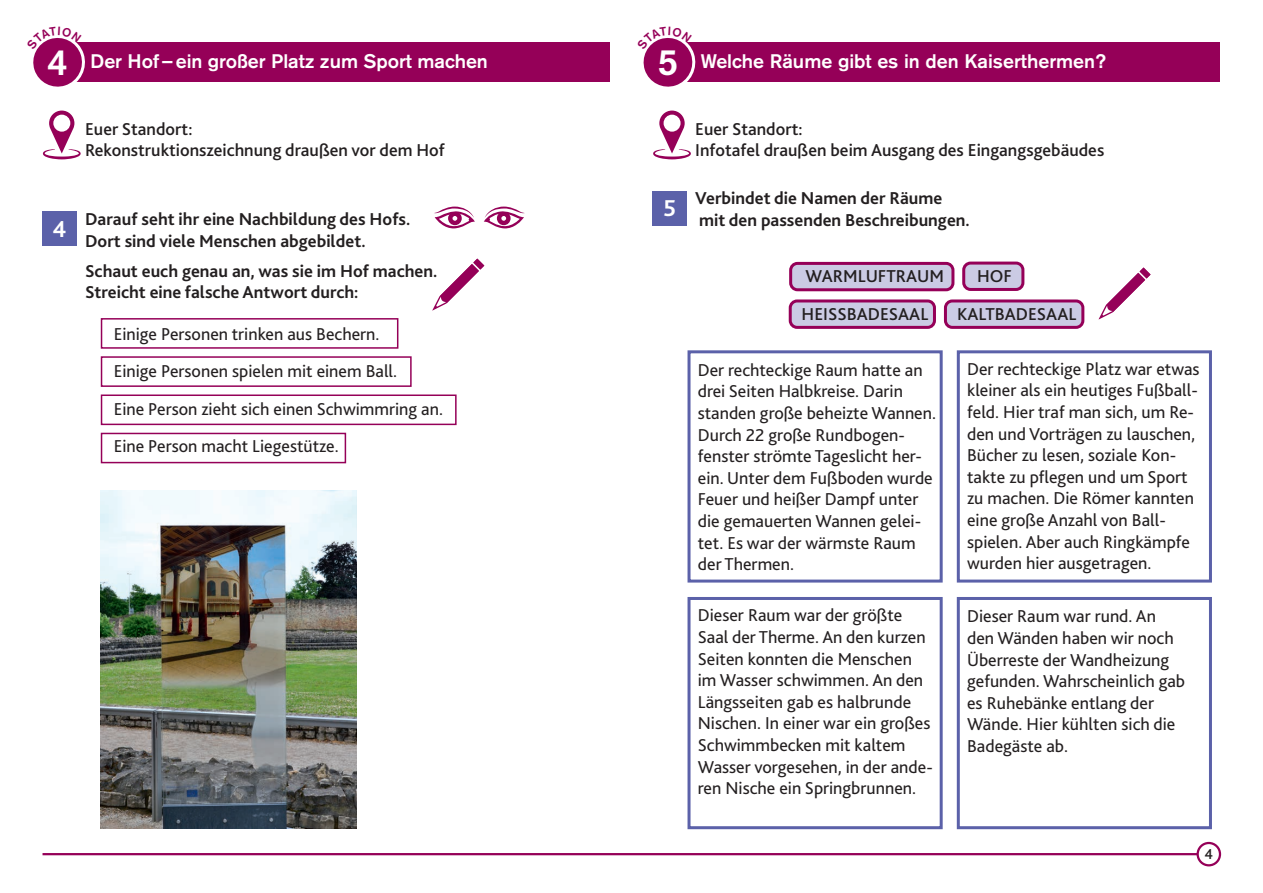
<style>
.page{position:relative;width:1263px;height:893px;background:#fff}
.page>*{position:absolute;margin:0;border:0;box-sizing:border-box;transform-origin:0 0}
.Station_weiss{font:500 36.3px "Akzidenz Grotesk Std";color:#fff}
.Zahl_Fragen{font:700 24px "Bliss 2";color:#fff}
.Station_weiss-2{font:500 19.5px "Akzidenz Grotesk Std";letter-spacing:-.005em;color:#fff}
.Copy{font:18px/21.6px "Bliss 2";color:#231f20}
.t1{font:700 18px/21.6px "Bliss 2";color:#231f20}
.Name{font:500 18px/21.6px "Bliss 2";color:#231f20}
.t2{font:500 15px "Bliss 2";color:#231f20}
</style>
<div class="page">
<hr style="left:43px;top:853px;width:1177px;height:2px;background:#950058">
<div style="left:1198px;top:843px;width:22px;height:22px;background:#fff;border-radius:50%"></div>
<div style="left:1196px;top:842px;width:25px;height:24px;border:2px solid #950058;border-radius:50%"></div>
<div style="left:43px;top:43px;width:567px;height:39px;background:#950058"></div>
<div style="left:653px;top:43px;width:567px;height:39px;background:#950058"></div>
<svg style="left:43px;top:111px;width:38px;height:48px"></svg>
<div style="left:687px;top:350px;width:256px;height:233px;border:3px solid #5b61a9"></div>
<div style="left:687px;top:597px;width:256px;height:232px;border:3px solid #5b61a9"></div>
<div style="left:957px;top:597px;width:255px;height:232px;border:3px solid #5b61a9"></div>
<div style="left:957px;top:350px;width:255px;height:233px;border:3px solid #5b61a9"></div>
<div style="left:43px;top:212px;width:34px;height:34px;background:#5b61a9"></div>
<svg style="left:432px;top:258px;width:53px;height:53px"></svg>
<svg style="left:1098px;top:267px;width:53px;height:53px"></svg>
<img style="left:101px;top:490px;width:255px;height:338px">
<svg style="left:653px;top:111px;width:38px;height:48px"></svg>
<div style="left:653px;top:191px;width:34px;height:34px;background:#5b61a9"></div>
<svg style="left:484px;top:207px;width:41px;height:22px"></svg>
<svg style="left:434px;top:207px;width:41px;height:22px"></svg>
<div style="left:101px;top:318px;width:297px;height:31px;border:2px solid #950058"></div>
<div style="left:101px;top:356px;width:311px;height:31px;border:2px solid #950058"></div>
<div style="left:101px;top:394px;width:356px;height:31px;border:2px solid #950058"></div>
<div style="left:101px;top:433px;width:245px;height:30px;border:2px solid #950058"></div>
<div style="left:964px;top:263px;width:59px;height:26px;background:#cbcbe4;border-radius:7px"></div>
<div style="left:962px;top:262px;width:62px;height:29px;border:3px solid #950058;border-radius:7px"></div>
<div style="left:791px;top:263px;width:162px;height:27px;background:#cbcbe4;border-radius:7px"></div>
<div style="left:789px;top:262px;width:165px;height:29px;border:3px solid #950058;border-radius:7px"></div>
<div style="left:790px;top:301px;width:144px;height:26px;background:#cbcbe4;border-radius:7px"></div>
<div style="left:789px;top:299px;width:147px;height:30px;border:3px solid #950058;border-radius:7px"></div>
<div style="left:945px;top:301px;width:138px;height:26px;background:#cbcbe4;border-radius:7px"></div>
<div style="left:944px;top:299px;width:140px;height:30px;border:3px solid #950058;border-radius:7px"></div>
<svg style="left:33px;top:37px;width:54px;height:50px"></svg>
<svg style="left:643px;top:37px;width:54px;height:50px"></svg>
<p class="Station_weiss" style="left:48px;top:40px;width:22px">4</p>
<p class="Station_weiss" style="left:658px;top:40px;width:22px">5</p>
<p class="Station_weiss-2" style="left:91px;top:49px;width:399px">Der Hof–ein großer Platz zum Sport machen</p>
<p class="Station_weiss-2" style="left:701px;top:49px;width:407px">Welche Räume gibt es in den Kaiserthermen?</p>
<p class="Name" style="left:85px;top:117px;width:361px">Euer Standort:<br>Rekonstruktionszeichnung draußen vor dem Hof</p>
<p class="Zahl_Fragen" style="left:52px;top:214px;width:16px">4</p>
<p class="t1" style="left:85px;top:208px;width:327px">Darauf seht ihr eine Nachbildung des Hofs.<br>Dort sind viele Menschen abgebildet.</p>
<p class="t1" style="left:85px;top:260px;width:354px">Schaut euch genau an, was sie im Hof machen.<br>Streicht eine falsche Antwort durch:</p>
<p class="Copy" style="left:114px;top:314px;width:331px;line-height:37.5px">Einige Personen trinken aus Bechern.<br>Einige Personen spielen mit einem Ball.<br>Eine Person zieht sich einen Schwimmring an.<br>Eine Person macht Liegestütze.</p>
<p class="Zahl_Fragen" style="left:663px;top:193px;width:14px">5</p>
<p class="Name" style="left:695px;top:117px;width:410px">Euer Standort:<br>Infotafel draußen beim Ausgang des Eingangsgebäudes</p>
<p class="t1" style="left:695px;top:187px;width:276px">Verbindet die Namen der Räume mit den passenden Beschreibungen.</p>
<p class="Name" style="left:805px;top:265px;width:140px">WARMLUFTRAUM</p>
<p class="Name" style="left:977px;top:264px;width:36px">HOF</p>
<p class="Name" style="left:802px;top:302px;width:128px">HEISSBADESAAL</p>
<p class="Name" style="left:957px;top:302px;width:121px">KALTBADESAAL</p>
<p class="Copy" style="left:967px;top:357px;width:234px">Der rechteckige Platz war etwas kleiner als ein heutiges Fußball&shy;feld. Hier traf man sich, um Re&shy;den und Vorträgen zu lauschen,<br>Bücher zu lesen, soziale Kon&shy;takte zu pflegen und um Sport zu machen. Die Römer kannten eine große Anzahl von Ball&shy;spielen. Aber auch Ringkämpfe wurden hier ausgetragen.</p>
<p class="Copy" style="left:698px;top:359px;width:240px">Der rechteckige Raum hatte an drei Seiten Halbkreise. Darin standen große beheizte Wannen.<br>Durch 22 große Rundbogen&shy;fenster strömte Tageslicht her&shy;ein. Unter dem Fußboden wurde<br>Feuer und heißer Dampf unter die gemauerten Wannen gelei&shy;tet. Es war der wärmste Raum der Thermen.</p>
<p class="Copy" style="left:698px;top:604px;width:236px">Dieser Raum war der größte<br>Saal der Therme. An den kurzen<br>Seiten konnten die Menschen im Wasser schwimmen. An den<br>Längsseiten gab es halbrunde<br>Nischen. In einer war ein großes<br>Schwimmbecken mit kaltem<br>Wasser vorgesehen, in der ande&shy;ren Nische ein Springbrunnen.</p>
<p class="Copy" style="left:967px;top:605px;width:220px">Dieser Raum war rund. An den Wänden haben wir noch<br>Überreste der Wandheizung gefunden. Wahrscheinlich gab es Ruhebänke entlang der<br>Wände. Hier kühlten sich die<br>Badegäste ab.</p>
<p class="t2" style="left:1204px;top:845px;width:10px">4</p>
</div>
